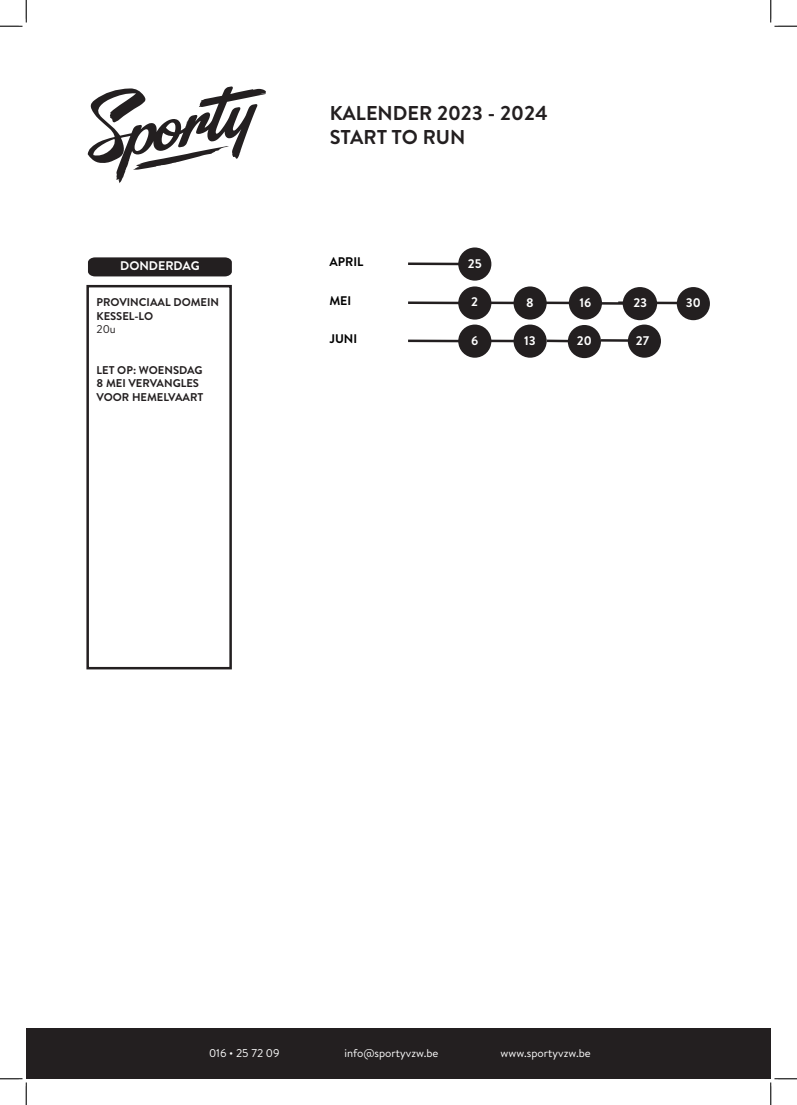
<style>
.page{position:relative;width:797px;height:1105px;background:#fff}
.page>*{position:absolute;margin:0;border:0;box-sizing:border-box;transform-origin:0 0}
.t1{font:700 20px "Brandon Text";color:#231f20}
.t2{font:700 12.5px "Brandon Text";color:#fff}
.t3{font:700 12.5px "Brandon Text";color:#000}
.t4{font:700 11.25px/13.5px "Brandon Text";color:#231f20}
.t5{font:11.25px "Brandon Text";color:#fff}
.s1{font-weight:400}
</style>
<div class="page">
<div style="left:86px;top:285px;width:146px;height:384px;border:2px solid #231f20"></div>
<svg style="left:88px;top:86px;width:178px;height:97px"></svg>
<div style="left:88px;top:257px;width:144px;height:19px;background:#231f20"></div>
<div style="left:26px;top:1028px;width:744px;height:51px;background:#231f20"></div>
<hr style="left:408px;top:262px;width:66px;height:3px;background:#231f20">
<hr style="left:618px;top:301px;width:66px;height:3px;background:#231f20">
<div style="left:458px;top:247px;width:33px;height:34px;background:#231f20;border-radius:50%"></div>
<div style="left:676px;top:287px;width:34px;height:33px;background:#231f20;border-radius:50%"></div>
<hr style="left:408px;top:301px;width:66px;height:3px;background:#231f20">
<hr style="left:469px;top:301px;width:67px;height:3px;background:#231f20">
<hr style="left:525px;top:301px;width:67px;height:3px;background:#231f20">
<div style="left:458px;top:286px;width:33px;height:34px;background:#231f20;border-radius:50%"></div>
<div style="left:569px;top:286px;width:33px;height:34px;background:#231f20;border-radius:50%"></div>
<div style="left:513px;top:286px;width:33px;height:34px;background:#231f20;border-radius:50%"></div>
<hr style="left:408px;top:340px;width:66px;height:2px;background:#231f20">
<hr style="left:469px;top:340px;width:67px;height:2px;background:#231f20">
<div style="left:458px;top:325px;width:33px;height:33px;background:#231f20;border-radius:50%"></div>
<div style="left:513px;top:325px;width:33px;height:33px;background:#231f20;border-radius:50%"></div>
<hr style="left:546px;top:340px;width:26px;height:2px;background:#231f20">
<div style="left:568px;top:325px;width:33px;height:33px;background:#231f20;border-radius:50%"></div>
<hr style="left:601px;top:339px;width:48px;height:3px;background:#231f20">
<div style="left:628px;top:325px;width:33px;height:33px;background:#231f20;border-radius:50%"></div>
<hr style="left:594px;top:302px;width:54px;height:3px;background:#231f20">
<div style="left:622px;top:287px;width:35px;height:33px;background:#231f20;border-radius:50%"></div>
<svg style="left:0;top:0;width:27px;height:27px"></svg>
<svg style="left:0;top:1078px;width:27px;height:27px"></svg>
<svg style="left:770px;top:0;width:27px;height:27px"></svg>
<svg style="left:770px;top:1078px;width:27px;height:27px"></svg>
<p class="t2" style="left:120px;top:257px;width:81px">DONDERDAG</p>
<p class="t4" style="left:96px;top:295px;width:124px">PROVINCIAAL DOMEIN<br>KESSEL-LO<br><span class="s1">20u</span></p>
<p class="t4" style="left:96px;top:363px;width:108px">LET OP: WOENSDAG<br>8 MEI VERVANGLES<br>VOOR HEMELVAART</p>
<p class="t1" style="left:330px;top:99px;width:220px">KALENDER 2023 - 2024</p>
<p class="t1" style="left:330px;top:123px;width:137px">START TO RUN</p>
<p class="t3" style="left:329px;top:253px;width:36px">APRIL</p>
<p class="t3" style="left:329px;top:291px;width:23px">MEI</p>
<p class="t3" style="left:329px;top:330px;width:29px">JUNI</p>
<p class="t2" style="left:468px;top:255px;width:15px">25</p>
<p class="t2" style="left:471px;top:293px;width:8px">2</p>
<p class="t2" style="left:526px;top:294px;width:9px">8</p>
<p class="t2" style="left:579px;top:294px;width:13px">16</p>
<p class="t2" style="left:633px;top:294px;width:15px">23</p>
<p class="t2" style="left:686px;top:294px;width:16px">30</p>
<p class="t2" style="left:471px;top:332px;width:9px">6</p>
<p class="t2" style="left:524px;top:332px;width:13px">13</p>
<p class="t2" style="left:577px;top:332px;width:16px">20</p>
<p class="t2" style="left:636px;top:332px;width:15px">27</p>
<p class="t5" style="left:209px;top:1045px;width:72px">016 • 25 72 09</p>
<p class="t5" style="left:344px;top:1045px;width:95px">info@sportyvzw.be</p>
<p class="t5" style="left:500px;top:1045px;width:92px">www.sportyvzw.be</p>
</div>
